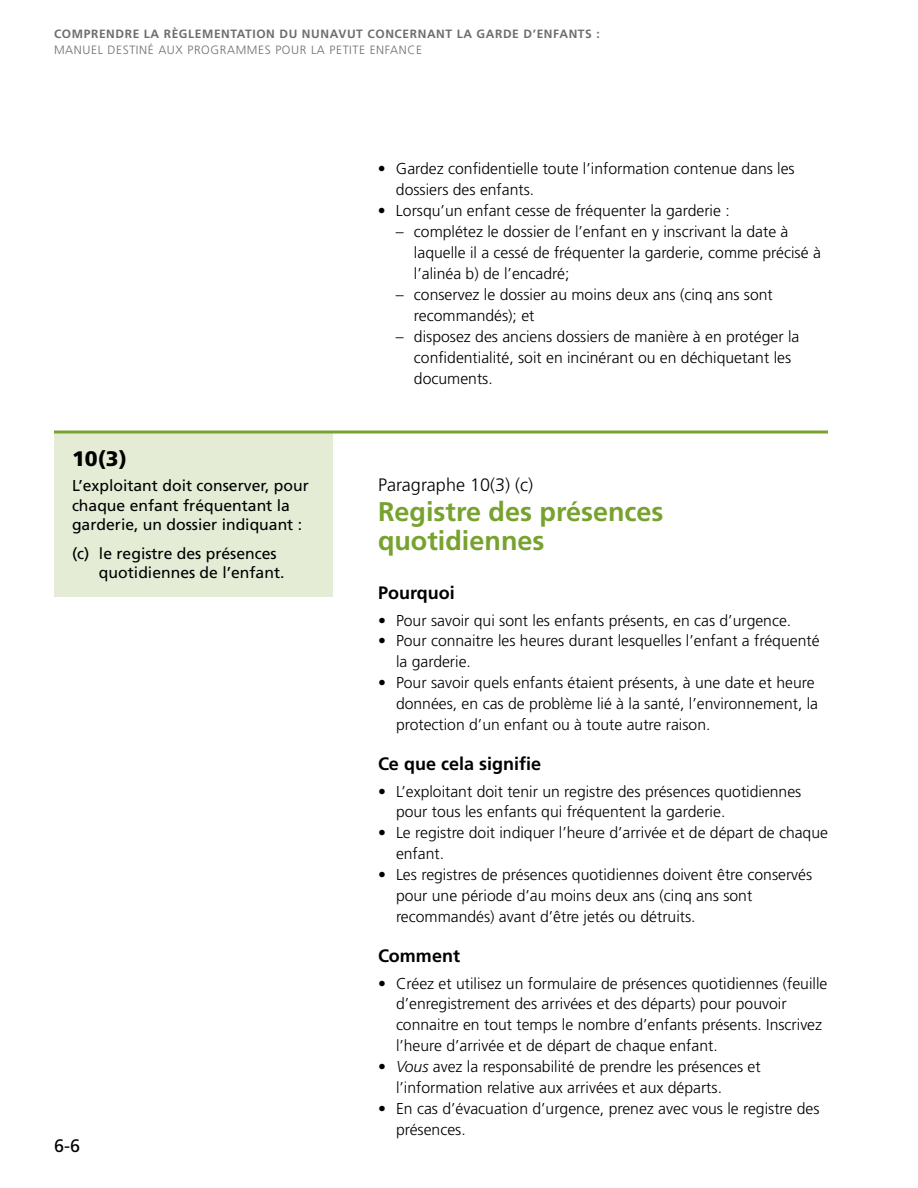
<style>
.page{position:relative;width:918px;height:1188px;background:#fff}
.page>*{position:absolute;margin:0;border:0;box-sizing:border-box;transform-origin:0 0}
.t1{font:700 27px/30px "Frutiger LT Std";color:#78a22f}
.t2{font:900 21px "Frutiger LT Std";color:#000}
.t3{font:700 18px "Frutiger LT Std";color:#000}
.t4{font:300 18px "Frutiger LT Std";color:#000}
.t5{font:18px "Frutiger LT Std";color:#000}
.t6{font:300 15.75px/21px "Frutiger LT Std";color:#000}
.t7{font:15.75px/19.5px "Frutiger LT Std";color:#000}
.t8{font:700 12px "Frutiger LT Std";letter-spacing:.05em;color:#6d6e71}
.t9{font:300 12px "Frutiger LT Std";letter-spacing:.05em;color:#6d6e71}
.s1{font-style:italic}
</style>
<div class="page">
<div style="left:54px;top:432px;width:279px;height:164px;background:#e4ecd5"></div>
<svg style="left:54px;top:430px;width:774px;height:4px;background:#98b860"></svg>
<p class="t8" style="left:54px;top:27px;width:547px">COMPRENDRE LA RÈGLEMENTATION DU NUNAVUT CONCERNANT LA GARDE D’ENFANTS :</p>
<p class="t9" style="left:54px;top:43px;width:370px">MANUEL DESTINÉ AUX PROGRAMMES POUR LA PETITE ENFANCE</p>
<h2 class="t2" style="left:72px;top:446px;width:56px">10(3)</h2>
<p class="t7" style="left:72px;top:476px;width:238px">L’exploitant doit conserver, pour chaque enfant fréquentant la garderie, un dossier indiquant :</p>
<p class="t7" style="left:99px;top:544px;width:184px;text-indent:-27px">(c) le registre des présences quotidiennes de l’enfant.</p>
<p class="t5" style="left:54px;top:1135px;width:28px">6-6</p>
<p class="t6" style="left:396px;top:158px;width:400px;text-indent:-18px">• Gardez confidentielle toute l’information contenue dans les dossiers des enfants.</p>
<p class="t6" style="left:378px;top:200px;width:353px">• Lorsqu’un enfant cesse de fréquenter la garderie :</p>
<p class="t6" style="left:414px;top:221px;width:408px;text-indent:-18px">– complétez le dossier de l’enfant en y inscrivant la date à laquelle il a cessé de fréquenter la garderie, comme précisé à l’alinéa b) de l’encadré;</p>
<p class="t6" style="left:414px;top:284px;width:360px;text-indent:-18px">– conservez le dossier au moins deux ans (cinq ans sont recommandés); et</p>
<p class="t6" style="left:414px;top:326px;width:387px;text-indent:-18px">– disposez des anciens dossiers de manière à en protéger la confidentialité, soit en incinérant ou en déchiquetant les documents.</p>
<p class="t4" style="left:378px;top:474px;width:157px">Paragraphe 10(3) (c)</p>
<h1 class="t1" style="left:378px;top:496px;width:287px">Registre des présences quotidiennes</h1>
<p class="t3" style="left:378px;top:582px;width:78px">Pourquoi</p>
<p class="t6" style="left:378px;top:610px;width:415px">• Pour savoir qui sont les enfants présents, en cas d’urgence.</p>
<p class="t6" style="left:396px;top:631px;width:425px;text-indent:-18px">• Pour connaitre les heures durant lesquelles l’enfant a fréquenté la garderie.</p>
<p class="t6" style="left:396px;top:673px;width:424px;text-indent:-18px">• Pour savoir quels enfants étaient présents, à une date et heure données, en cas de problème lié à la santé, l’environnement, la protection d’un enfant ou à toute autre raison.</p>
<p class="t3" style="left:378px;top:753px;width:165px">Ce que cela signifie</p>
<p class="t6" style="left:396px;top:781px;width:407px;text-indent:-18px">• L’exploitant doit tenir un registre des présences quotidiennes pour tous les enfants qui fréquentent la garderie.</p>
<p class="t6" style="left:396px;top:823px;width:434px;text-indent:-18px">• Le registre doit indiquer l’heure d’arrivée et de départ de chaque enfant.</p>
<p class="t6" style="left:396px;top:865px;width:418px;text-indent:-18px">• Les registres de présences quotidiennes doivent être conservés pour une période d’au moins deux ans (cinq ans sont recommandés) avant d’être jetés ou détruits.</p>
<p class="t3" style="left:378px;top:945px;width:84px">Comment</p>
<p class="t6" style="left:396px;top:973px;width:433px;text-indent:-18px">• Créez et utilisez un formulaire de présences quotidiennes (feuille d’enregistrement des arrivées et des départs) pour pouvoir connaitre en tout temps le nombre d’enfants présents. Inscrivez l’heure d’arrivée et de départ de chaque enfant.</p>
<p class="t6" style="left:396px;top:1057px;width:366px;text-indent:-18px">• <span class="s1">Vous</span> avez la responsabilité de prendre les présences et l’information relative aux arrivées et aux départs.</p>
<p class="t6" style="left:396px;top:1099px;width:425px;text-indent:-18px">• En cas d’évacuation d’urgence, prenez avec vous le registre des présences.</p>
</div>
